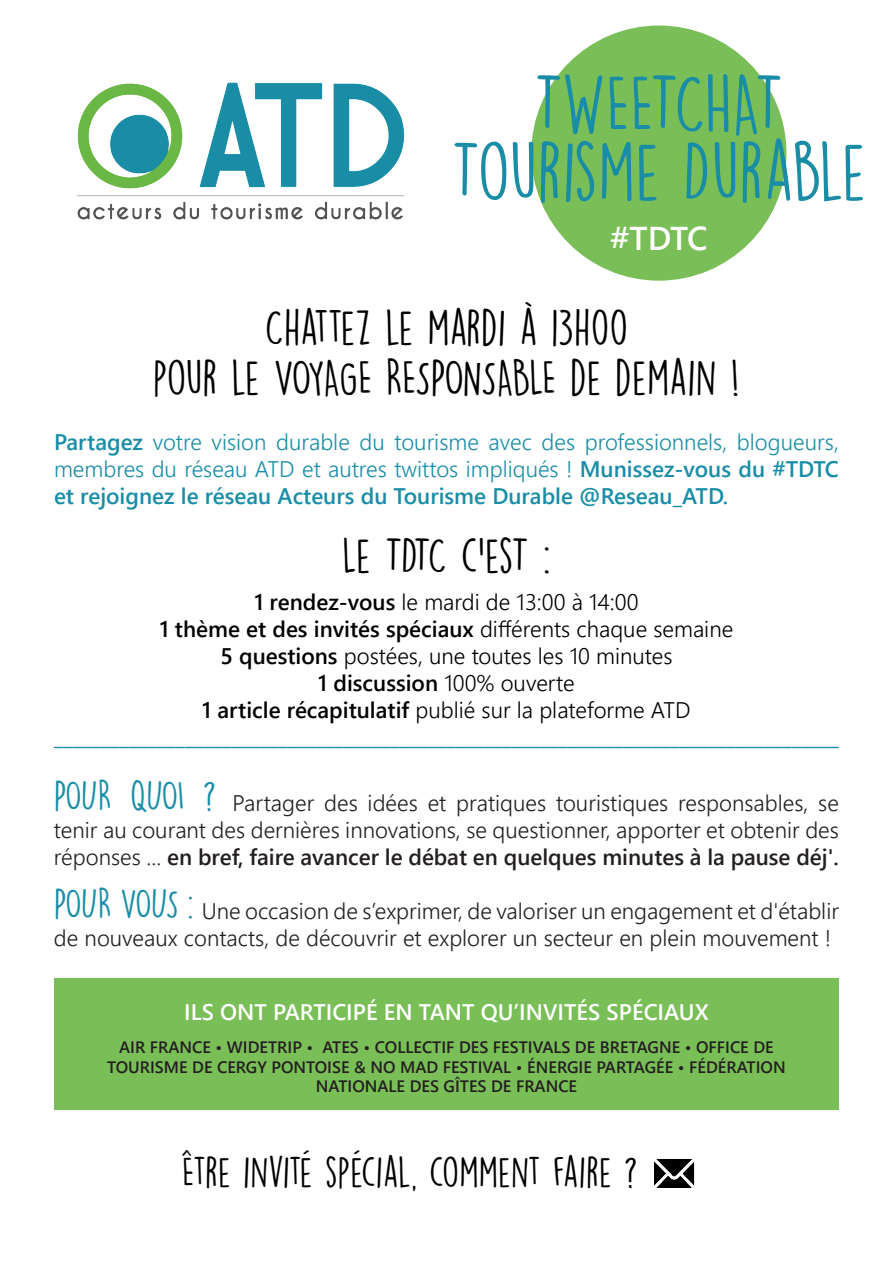
<style>
.page{position:relative;width:893px;height:1263px;background:#fff}
.page>*{position:absolute;margin:0;border:0;box-sizing:border-box;transform-origin:0 0}
.t1{font:75px/67.5px "DK Lemon Yellow Sun";letter-spacing:-.015em;color:#198da6;text-align:center}
.t2{font:45px/49.5px "DK Lemon Yellow Sun";letter-spacing:-.025em;color:#000;text-align:center}
.t3{font:45px "DK Lemon Yellow Sun";letter-spacing:-.045em;color:#000}
.t4{font:39px "DK Lemon Yellow Sun";color:#000}
.t5{font:33px "Webly Sleek UI Semibold";color:#fff}
.t6{font:22.5px/27px "Webly Sleek UI Semilight";color:#231f20}
.t7{font:22.5px "Webly Sleek UI Semibold";color:#198da6}
.t8{font:22.5px/27px "Webly Sleek UI Semilight";color:#198da6}
.t9{font:22.5px "Webly Sleek UI Semilight";color:#000}
.t10{font:22.5px "Webly Sleek UI Semibold";color:#000}
.t11{font:22.5px "Webly Sleek UI Semibold";color:#231f20}
.t12{font:22.5px "Webly Sleek UI Semibold";color:#fff}
.t13{font:16.5px/19.8px "Webly Sleek UI Semibold";color:#231f20;text-align:center}
.s1{font-family:"Webly Sleek UI Semibold"}
.s2{font-family:"Webly Sleek UI Semilight"}
.s3{font-family:"DK Lemon Yellow Sun";font-size:37.5px;color:#198da6}
</style>
<div class="page">
<div style="left:531px;top:26px;width:255px;height:255px;background:#79be57;border-radius:50%"></div>
<div style="left:54px;top:979px;width:785px;height:131px;background:#79be57"></div>
<img style="left:654px;top:1159px;width:41px;height:29px">
<img style="left:77px;top:82px;width:328px;height:138px">
<h1 class="t1" style="left:451px;top:70px;width:418px">TWEETCHAT<br>TOURISME DURABLE</h1>
<h3 class="t5" style="left:610px;top:214px;width:99px">#TDTC</h3>
<h2 class="t2" style="left:153px;top:303px;width:588px">CHATTEZ LE MARDI À 13H00<br>POUR LE VOYAGE RESPONSABLE DE DEMAIN !</h2>
<p class="t8" style="left:54px;top:427px;width:786px"><span class="s1">Partagez</span> votre vision durable du tourisme avec des professionnels, blogueurs, membres du réseau ATD et autres twittos impliqués ! <span class="s1">Munissez-vous du #TDTC</span></p>
<p class="t7" style="left:54px;top:479px;width:676px">et rejoignez le réseau Acteurs du Tourisme Durable @Reseau_ATD.</p>
<h2 class="t3" style="left:342px;top:529px;width:210px">LE TDTC C’EST :</h2>
<p class="t9" style="left:254px;top:585px;width:386px"><span class="s1">1 rendez-vous</span> le mardi de 13:00 à 14:00</p>
<p class="t10" style="left:160px;top:612px;width:575px">1 thème et des invités spéciaux <span class="s2">différents chaque semaine</span></p>
<p class="t9" style="left:220px;top:639px;width:454px"><span class="s1">5 questions</span> postées, une toutes les 10 minutes</p>
<p class="t10" style="left:318px;top:666px;width:258px">1 discussion <span class="s2">100% ouverte</span></p>
<p class="t9" style="left:202px;top:693px;width:490px"><span class="s1">1 article récapitulatif</span> publié sur la plateforme ATD</p>
<p class="t7" style="left:54px;top:720px;width:786px">____________________________________________________________________________________</p>
<p class="t6" style="left:54px;top:789px;width:786px"><span class="s3">POUR QUOI ?</span> Partager des idées et pratiques touristiques responsables, se tenir au courant des dernières innovations, se questionner, apporter et obtenir des</p>
<p class="t11" style="left:54px;top:840px;width:786px"><span class="s2">réponses ...</span> en bref, faire avancer le débat en quelques minutes à la pause déj'.</p>
<p class="t6" style="left:54px;top:896px;width:786px"><span class="s3">POUR VOUS :</span> Une occasion de s’exprimer, de valoriser un engagement et d'établir de nouveaux contacts, de découvrir et explorer un secteur en plein mouvement !</p>
<p class="t12" style="left:184px;top:995px;width:526px">ILS ONT PARTICIPÉ EN TANT QU’INVITÉS SPÉCIAUX</p>
<p class="t13" style="left:107px;top:1036px;width:680px">AIR FRANCE • WIDETRIP • ATES • COLLECTIF DES FESTIVALS DE BRETAGNE • OFFICE DE<br>TOURISME DE CERGY PONTOISE &amp; NO MAD FESTIVAL • ÉNERGIE PARTAGÉE • FÉDÉRATION<br>NATIONALE DES GÎTES DE FRANCE</p>
<h3 class="t4" style="left:182px;top:1148px;width:457px">ÊTRE INVITÉ SPÉCIAL, COMMENT FAIRE ?</h3>
</div>
